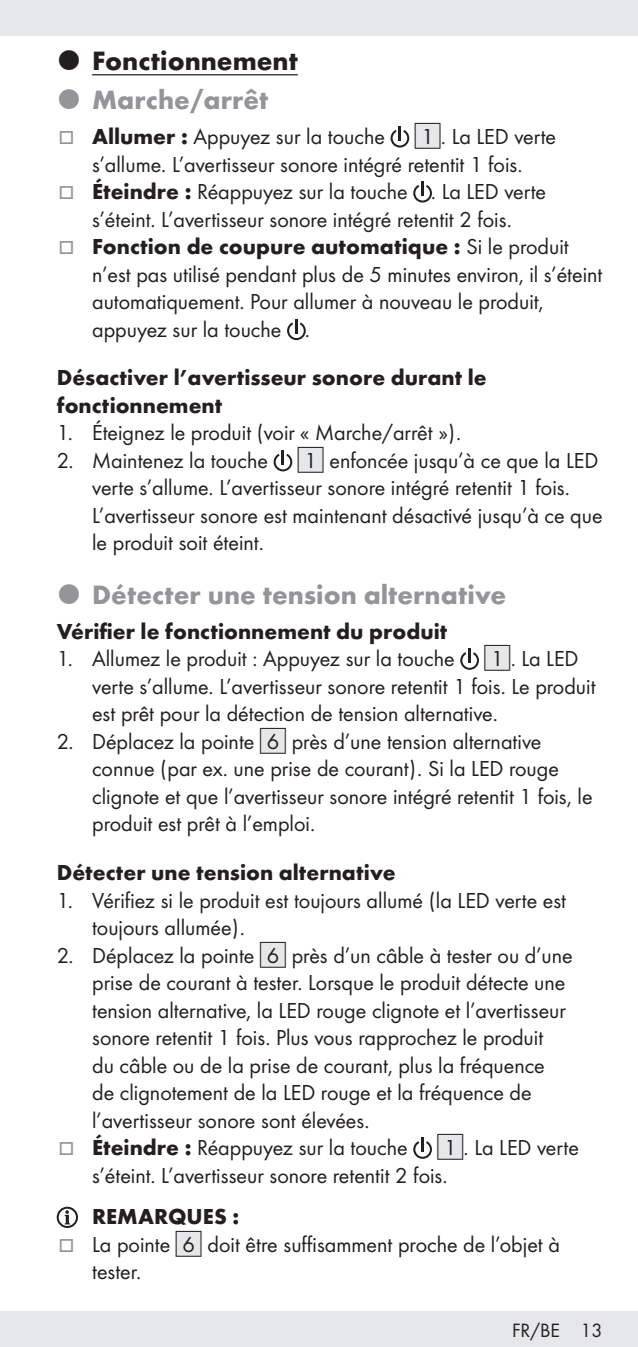
<style>
.page{position:relative;width:638px;height:1347px;background:#fff}
.page>*{position:absolute;margin:0;border:0;box-sizing:border-box;transform-origin:0 0}
.t1{font:700 27.5px "Futura";color:#939598}
.t2{font:700 27.5px "Futura";color:#231f20}
.t3{font:22.5px/27.5px "Futura Boo";color:#231f20}
.Headline-03_SB{font:700 22.5px/27.5px "Futura";color:#231f20}
.Headline-03{font:700 22.5px "Futura";color:#231f20}
.Indent_SB{font:700 22.5px "Futura";color:#231f20}
.t4{font:20px "Futura Boo";color:#231f20}
.s1{color:#939598}
.s2{font-family:"Futura";font-weight:700}
.s3{font-family:"IMP Lidl Num Box";font-size:19.75px;color:#e6e7e9}
.s4{font-family:"IMP Lidl Num Box";font-size:19.75px}
</style>
<div class="page">
<div style="left:0;top:1311px;width:638px;height:35px;background:#e6e7e9"></div>
<div style="left:0;top:0;width:638px;height:35px;background:#e6e7e9"></div>
<hr style="left:92px;top:74px;width:206px;height:1px;background:#231f20">
<svg style="left:390px;top:126px;width:19px;height:21px"></svg>
<svg style="left:413px;top:185px;width:19px;height:17px"></svg>
<hr style="left:421px;top:181px;width:3px;height:15px;background:#231f20">
<svg style="left:287px;top:319px;width:19px;height:21px"></svg>
<svg style="left:274px;top:450px;width:18px;height:21px"></svg>
<svg style="left:460px;top:652px;width:19px;height:18px"></svg>
<hr style="left:468px;top:648px;width:3px;height:15px;background:#231f20">
<svg style="left:413px;top:1141px;width:19px;height:17px"></svg>
<hr style="left:421px;top:1137px;width:3px;height:15px;background:#231f20">
<svg style="left:58px;top:1207px;width:19px;height:20px"></svg>
<div style="left:57px;top:1206px;width:21px;height:22px;border:2px solid #231f20;border-radius:50%"></div>
<svg style="left:65px;top:1210px;width:5px;height:14px"></svg>
<p class="t2" style="left:92px;top:40px;width:207px">Fonctionnement</p>
<p class="t1" style="left:92px;top:80px;width:178px">Marche/arrêt</p>
<p class="t3" style="left:58px;top:122px;width:328px"><span class="s1">□</span> <span class="s2">Allumer :</span> Appuyez sur la touche</p>
<p class="t3" style="left:92px;top:122px;width:465px;text-indent:323px"><span class="s3">[</span><span class="s4">1]</span>. La LED verte s’allume. L’avertisseur sonore intégré retentit 1 fois.</p>
<p class="t3" style="left:58px;top:177px;width:489px;text-align:center"><span class="s1">□</span> <span class="s2">Éteindre :</span> Réappuyez sur la touche . La LED verte s’éteint. L’avertisseur sonore intégré retentit 2 fois.</p>
<p class="t3" style="left:92px;top:232px;width:512px;text-indent:-34px"><span class="s1">□</span> <span class="s2">Fonction de coupure automatique :</span> Si le produit n’est pas utilisé pendant plus de 5 minutes environ, il s’éteint automatiquement. Pour allumer à nouveau le produit, appuyez sur la touche .</p>
<p class="Headline-03_SB" style="left:57px;top:362px;width:431px">Désactiver l’avertisseur sonore durant le fonctionnement</p>
<p class="t3" style="left:57px;top:418px;width:403px">1. Éteignez le produit (voir « Marche/arrêt »).</p>
<p class="t3" style="left:57px;top:445px;width:213px">2. Maintenez la touche</p>
<p class="t3" style="left:92px;top:445px;width:512px;text-indent:206px"><span class="s3">[</span><span class="s4">1]</span> enfoncée jusqu’à ce que la LED verte s’allume. L’avertisseur sonore intégré retentit 1 fois.<br>L’avertisseur sonore est maintenant désactivé jusqu’à ce que le produit soit éteint.</p>
<p class="t1" style="left:92px;top:575px;width:416px">Détecter une tension alternative</p>
<p class="Headline-03" style="left:57px;top:614px;width:392px">Vérifier le fonctionnement du produit</p>
<p class="t3" style="left:57px;top:644px;width:399px">1. Allumez le produit : Appuyez sur la touche</p>
<p class="t3" style="left:92px;top:644px;width:505px;text-indent:392px"><span class="s3">[</span><span class="s4">1]</span>. La LED verte s’allume. L’avertisseur sonore retentit 1 fois. Le produit est prêt pour la détection de tension alternative.</p>
<p class="t3" style="left:92px;top:726px;width:502px;text-indent:-35px">2. Déplacez la pointe <span class="s3">[</span><span class="s4">6]</span> près d’une tension alternative connue (par ex. une prise de courant). Si la LED rouge clignote et que l’avertisseur sonore intégré retentit 1 fois, le produit est prêt à l’emploi.</p>
<p class="Headline-03_SB" style="left:57px;top:857px;width:340px">Détecter une tension alternative</p>
<p class="t3" style="left:92px;top:885px;width:475px;text-indent:-35px">1. Vérifiez si le produit est toujours allumé (la LED verte est toujours allumée).</p>
<p class="t3" style="left:92px;top:940px;width:482px;text-indent:-35px">2. Déplacez la pointe <span class="s3">[</span><span class="s4">6]</span> près d’un câble à tester ou d’une prise de courant à tester. Lorsque le produit détecte une tension alternative, la LED rouge clignote et l’avertisseur sonore retentit 1 fois. Plus vous rapprochez le produit<br>du câble ou de la prise de courant, plus la fréquence<br>de clignotement de la LED rouge et la fréquence de l’avertisseur sonore sont élevées.</p>
<p class="t3" style="left:58px;top:1132px;width:351px"><span class="s1">□</span> <span class="s2">Éteindre :</span> Réappuyez sur la touche</p>
<p class="t3" style="left:92px;top:1132px;width:488px;text-indent:345px"><span class="s3">[</span><span class="s4">1]</span>. La LED verte s’éteint. L’avertisseur sonore retentit 2 fois.</p>
<p class="Indent_SB" style="left:92px;top:1200px;width:149px">REMARQUES :</p>
<p class="t3" style="left:92px;top:1229px;width:469px;text-indent:-34px"><span class="s1">□</span> La pointe <span class="s3">[</span><span class="s4">6]</span> doit être suffisamment proche de l’objet à tester.</p>
<p class="t4" style="left:512px;top:1316px;width:92px">FR/BE 13</p>
</div>
